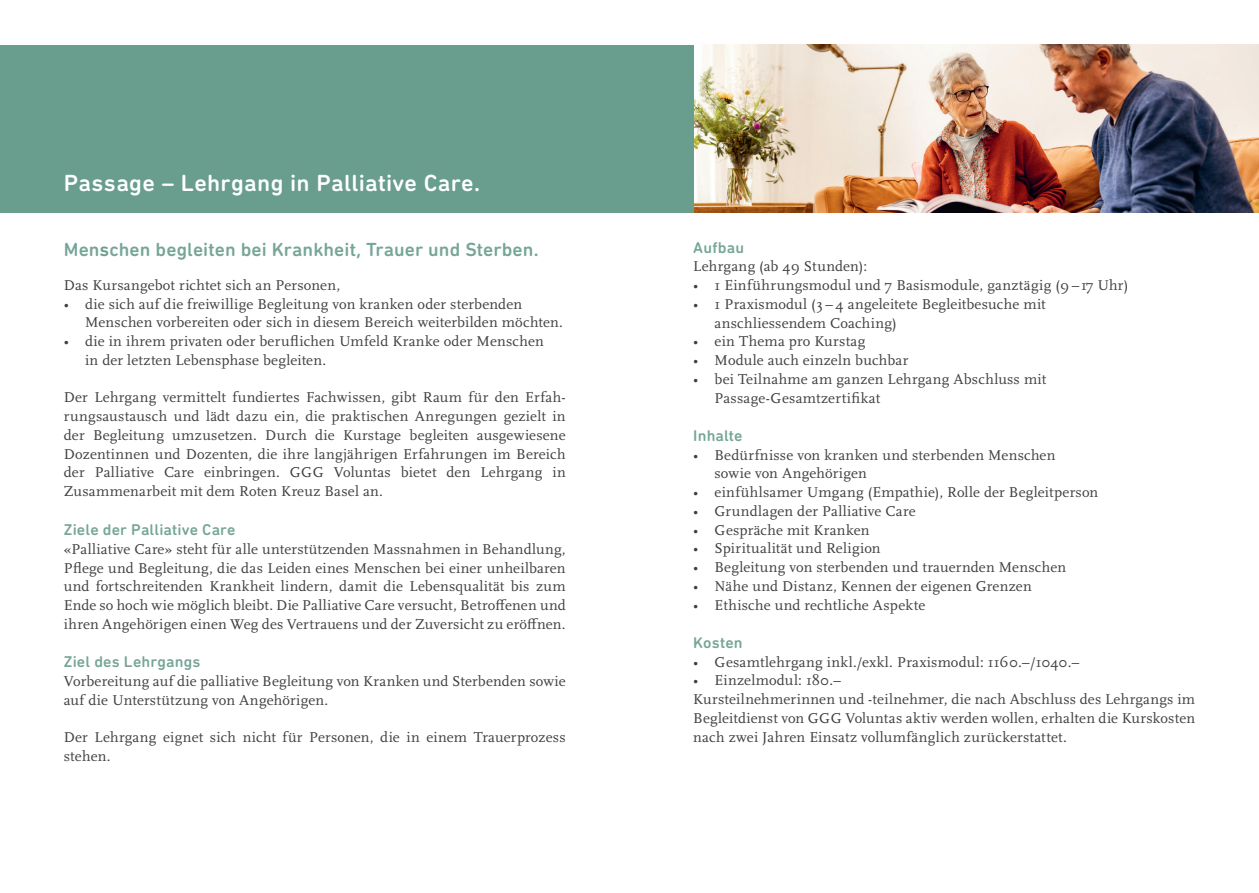
<style>
.page{position:relative;width:1259px;height:893px;background:#fff}
.page>*{position:absolute;margin:0;border:0;box-sizing:border-box;transform-origin:0 0}
.t1{font:500 23.7px "DIN Next Rounded LT Pro";letter-spacing:.015em;color:#fff}
.t2{font:500 19.35px "DIN Next Rounded LT Pro";letter-spacing:.005em;color:#76a598}
.t3{font:500 15.9px "DIN Next Rounded LT Pro";letter-spacing:.01em;color:#76a598}
.t4{font:14.85px/18.8px "Scala OT";letter-spacing:.015em;color:#3e3e3f}
.s1{color:#699e8e}
</style>
<div class="page">
<img style="left:693px;top:45px;width:566px;height:168px">
<div style="left:0;top:45px;width:693px;height:168px;background:#699e8e"></div>
<h1 class="t1" style="left:64px;top:169px;width:418px">Passage – Lehrgang in Palliative Care.</h1>
<h2 class="t2" style="left:64px;top:238px;width:476px">Men<span class="s1">s</span>chen begleiten bei Krankheit, Trauer und Sterben.</h2>
<p class="t4" style="left:64px;top:276px;width:278px">Das Kursangebot richtet sich an Personen,</p>
<p class="t4" style="left:85px;top:295px;width:479px;text-indent:-21px">• die sich auf die freiwillige Begleitung von kranken oder sterbenden<br>Menschen vorbereiten oder sich in diesem Bereich weiterbilden möchten.</p>
<p class="t4" style="left:85px;top:332px;width:460px;text-indent:-21px">• die in ihrem privaten oder beruflichen Umfeld Kranke oder Menschen in der letzten Lebensphase begleiten.</p>
<p class="t4" style="left:64px;top:389px;width:503px;text-align:justify">Der Lehrgang vermittelt fundiertes Fachwissen, gibt Raum für den Erfah&shy;rungsaustausch und lädt dazu ein, die praktischen Anregungen gezielt in der Begleitung umzusetzen. Durch die Kurstage begleiten ausgewiesene Dozentinnen und Dozenten, die ihre langjährigen Erfahrungen im Bereich der Palliative Care einbringen. GGG Voluntas bietet den Lehrgang in Zusammenarbeit mit dem Roten Kreuz Basel an.</p>
<p class="t3" style="left:64px;top:520px;width:173px">Ziele der Palliative Care</p>
<p class="t4" style="left:64px;top:540px;width:503px;text-align:justify">«Palliative Care» steht für alle unterstützenden Massnahmen in Behandlung, Pflege und Begleitung, die das Leiden eines Menschen bei einer unheilbaren und fortschreitenden Krankheit lindern, damit die Lebensqualität bis zum Ende so hoch wie möglich bleibt. Die Palliative Care versucht, Betroffenen und ihren Angehörigen einen Weg des Vertrauens und der Zuversicht zu eröffnen.</p>
<p class="t3" style="left:64px;top:652px;width:138px">Ziel des Lehrgangs</p>
<p class="t4" style="left:64px;top:672px;width:503px">Vorbereitung auf die palliative Begleitung von Kranken und Sterbenden sowie auf die Unterstützung von Angehörigen.</p>
<p class="t4" style="left:64px;top:728px;width:503px">Der Lehrgang eignet sich nicht für Personen, die in einem Trauerprozess stehen.</p>
<p class="t3" style="left:693px;top:238px;width:52px">Aufbau</p>
<p class="t4" style="left:693px;top:257px;width:175px">Lehrgang (ab 49 Stunden):</p>
<p class="t4" style="left:693px;top:276px;width:436px">• 1 Einführungsmodul und 7 Basismodule, ganztägig (9 – 17 Uhr)</p>
<p class="t4" style="left:714px;top:295px;width:333px;text-indent:-21px">• 1 Praxismodul (3 – 4 angeleitete Begleitbesuche mit anschliessendem Coaching)</p>
<p class="t4" style="left:693px;top:332px;width:174px">• ein Thema pro Kurstag</p>
<p class="t4" style="left:693px;top:351px;width:217px">• Module auch einzeln buchbar</p>
<p class="t4" style="left:714px;top:370px;width:333px;text-indent:-21px">• bei Teilnahme am ganzen Lehrgang Abschluss mit<br>Passage-Gesamtzertifikat</p>
<p class="t3" style="left:693px;top:426px;width:51px">Inhalte</p>
<p class="t4" style="left:714px;top:446px;width:342px;text-indent:-21px">• Bedürfnisse von kranken und sterbenden Menschen sowie von Angehörigen</p>
<p class="t4" style="left:693px;top:483px;width:406px">• einfühlsamer Umgang (Empathie), Rolle der Begleitperson</p>
<p class="t4" style="left:693px;top:502px;width:224px">• Grundlagen der Palliative Care</p>
<p class="t4" style="left:693px;top:521px;width:178px">• Gespräche mit Kranken</p>
<p class="t4" style="left:693px;top:539px;width:189px">• Spiritualität und Religion</p>
<p class="t4" style="left:693px;top:558px;width:374px">• Begleitung von sterbenden und trauernden Menschen</p>
<p class="t4" style="left:693px;top:577px;width:340px">• Nähe und Distanz, Kennen der eigenen Grenzen</p>
<p class="t4" style="left:693px;top:596px;width:233px">• Ethische und rechtliche Aspekte</p>
<p class="t3" style="left:693px;top:633px;width:51px">Kosten</p>
<p class="t4" style="left:693px;top:653px;width:388px">• Gesamtlehrgang inkl./exkl. Praxismodul: 1160.–/1040.–</p>
<p class="t4" style="left:693px;top:671px;width:503px">• Einzelmodul: 180.–<br>Kursteilnehmerinnen und -teilnehmer, die nach Abschluss des Lehrgangs im Begleitdienst von GGG Voluntas aktiv werden wollen, erhalten die Kurskosten nach zwei Jahren Einsatz vollumfänglich zurückerstattet.</p>
</div>
